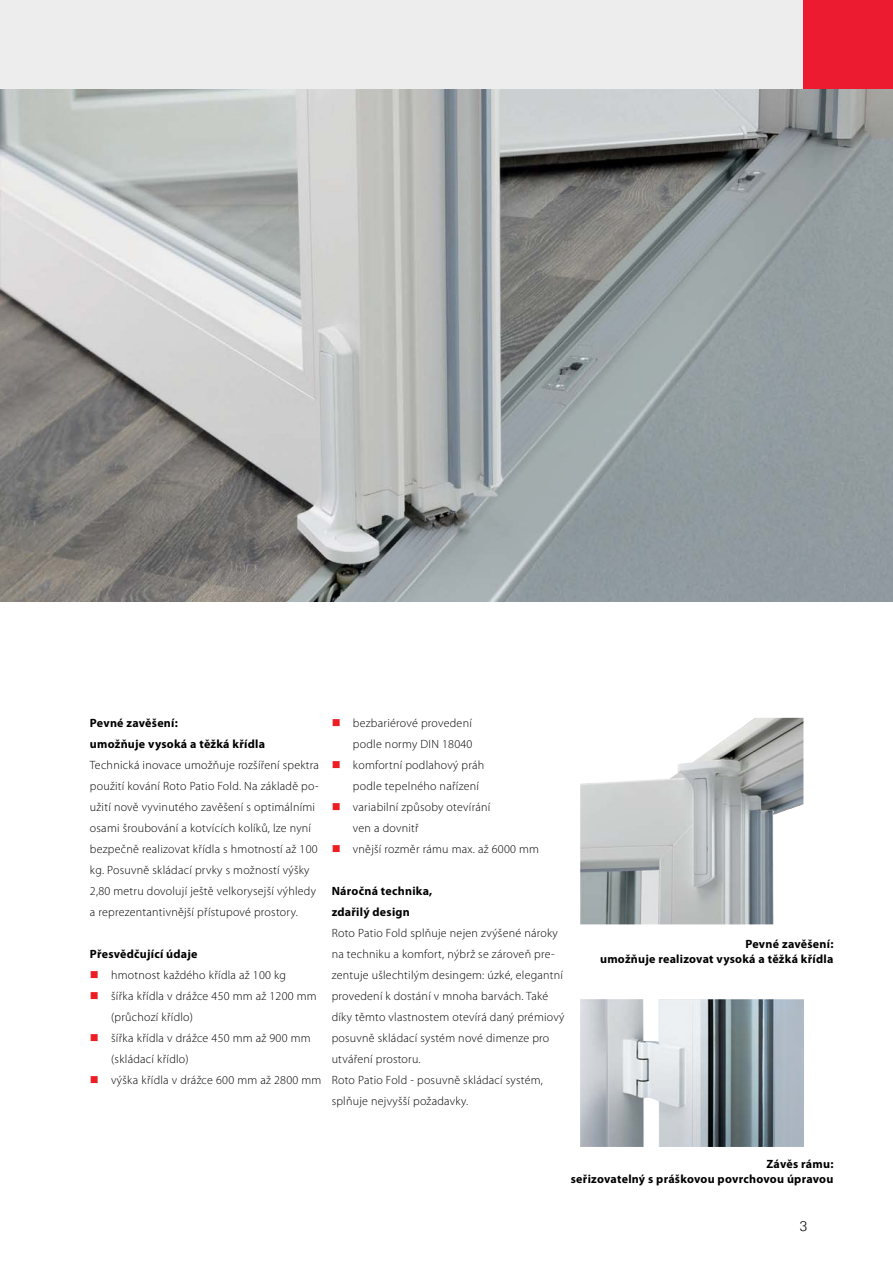
<style>
.page{position:relative;width:893px;height:1263px;background:#fff}
.page>*{position:absolute;margin:0;border:0;box-sizing:border-box;transform-origin:0 0}
.t1{font:300 13.5px "LT Univers Basic";color:#000}
.t2{font:300 12px/21px "Myriad Pro";letter-spacing:.02em;color:#000}
.t3{font:700 12px/15px "Myriad Pro";letter-spacing:.02em;color:#000;text-align:right}
.s1{color:#ed1d24}
</style>
<div class="page">
<div style="left:0;top:0;width:812px;height:89px;background:#ededee"></div>
<div style="left:804px;top:0;width:89px;height:89px;background:#ed1b2f"></div>
<img style="left:0;top:89px;width:893px;height:513px">
<img style="left:580px;top:718px;width:223px;height:206px">
<img style="left:580px;top:1000px;width:224px;height:146px">
<p class="t3" style="left:90px;top:712px;width:177px;line-height:21px;text-align:left">Pevné zavěšení:<br>umožňuje vysoká a těžká křídla</p>
<p class="t2" style="left:90px;top:754px;width:231px">Technická inovace umožňuje rozšíření spektra použití kování Roto Patio Fold. Na základě po&shy;užití nově vyvinutého zavěšení s optimálními osami šroubování a kotvících kolíků, lze nyní bezpečně realizovat křídla s hmotností až 100 kg. Posuvně skládací prvky s možností výšky 2,80 metru dovolují ještě velkorysejší výhledy a reprezentantivnější přístupové prostory.</p>
<p class="t3" style="left:90px;top:946px;width:109px">Přesvědčující údaje</p>
<p class="t2" style="left:90px;top:964px;width:198px"><span class="s1">■</span> hmotnost každého křídla až 100 kg</p>
<p class="t2" style="left:111px;top:985px;width:207px;text-indent:-21px"><span class="s1">■</span> šířka křídla v drážce 450 mm až 1200 mm (průchozí křídlo)</p>
<p class="t2" style="left:111px;top:1027px;width:201px;text-indent:-21px"><span class="s1">■</span> šířka křídla v drážce 450 mm až 900 mm (skládací křídlo)</p>
<p class="t2" style="left:90px;top:1069px;width:233px"><span class="s1">■</span> výška křídla v drážce 600 mm až 2800 mm</p>
<p class="t2" style="left:332px;top:713px;width:142px;text-align:right"><span class="s1">■</span> bezbariérové provedení podle normy DIN 18040</p>
<p class="t2" style="left:353px;top:755px;width:133px;text-indent:-21px"><span class="s1">■</span> komfortní podlahový práh podle tepelného nařízení</p>
<p class="t2" style="left:353px;top:797px;width:139px;text-indent:-21px"><span class="s1">■</span> variabilní způsoby otevírání ven a dovnitř</p>
<p class="t2" style="left:332px;top:839px;width:209px"><span class="s1">■</span> vnější rozměr rámu max. až 6000 mm</p>
<p class="t3" style="left:332px;top:880px;width:102px;line-height:21px;text-align:left">Náročná technika, zdařilý design</p>
<p class="t2" style="left:332px;top:923px;width:234px">Roto Patio Fold splňuje nejen zvýšené nároky na techniku a komfort, nýbrž se zároveň pre&shy;zentuje ušlechtilým desingem: úzké, elegantní provedení k dostání v mnoha barvách. Také díky těmto vlastnostem otevírá daný prémiový posuvně skládací systém nové dimenze pro utváření prostoru.<br>Roto Patio Fold - posuvně skládací systém, splňuje nejvyšší požadavky.</p>
<p class="t3" style="left:600px;top:936px;width:235px">Pevné zavěšení:<br>umožňuje realizovat vysoká a těžká křídla</p>
<p class="t3" style="left:571px;top:1156px;width:264px">Závěs rámu:<br>seřizovatelný s práškovou povrchovou úpravou</p>
<p class="t1" style="left:800px;top:1218px;width:9px">3</p>
</div>
